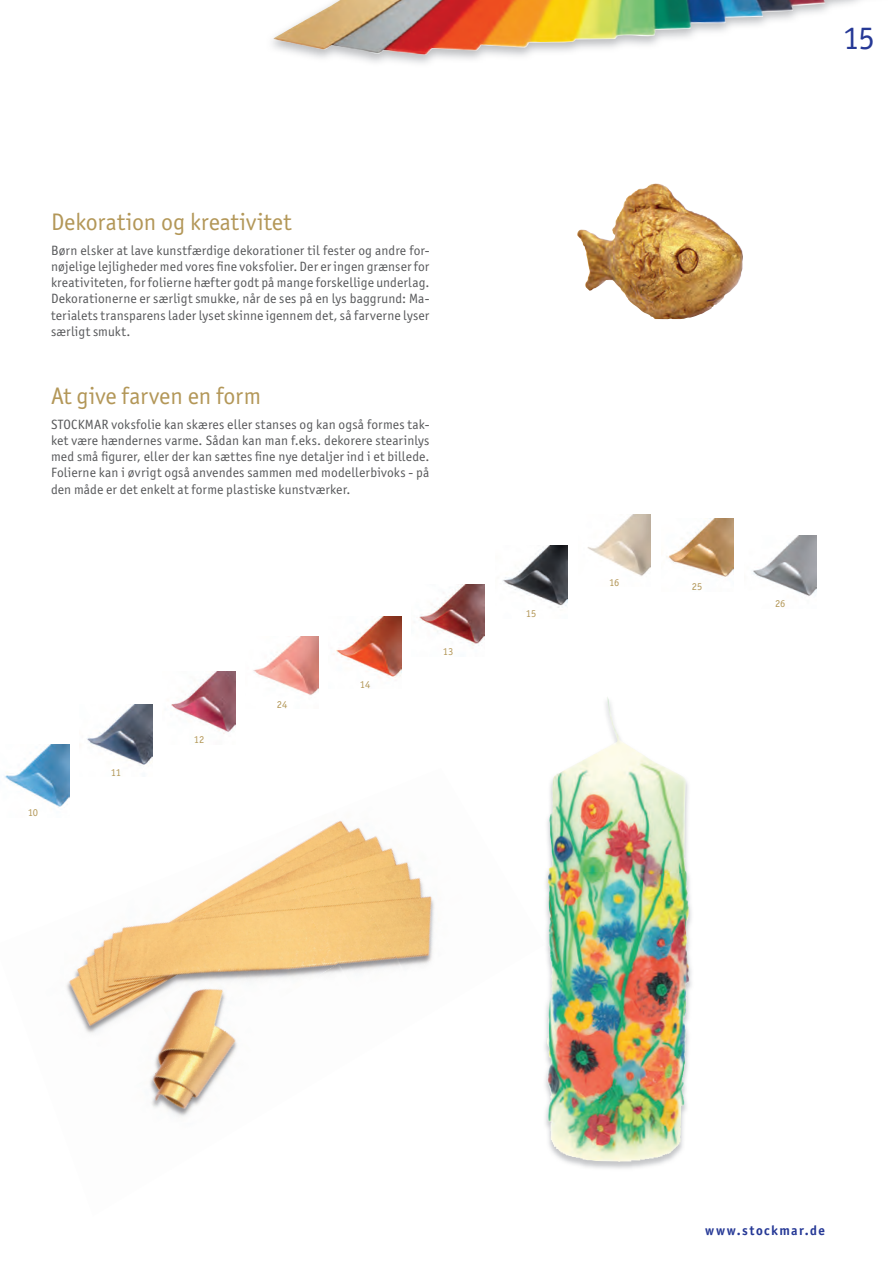
<style>
.page{position:relative;width:893px;height:1263px;background:#fff}
.page>*{position:absolute;margin:0;border:0;box-sizing:border-box;transform-origin:0 0}
.t1{font:33px "Officina Sans ITC Pro";color:#263996}
.t2{font:24px "Officina Sans ITC Pro";color:#b39758}
.t3{font:13.5px/16.2px "Officina Sans ITC Pro";letter-spacing:.01em;color:#57585a;text-align:justify}
.t4{font:700 13.5px "Officina Sans ITC Pro";letter-spacing:.11em;color:#263996}
.t5{font:10.5px "Officina Sans ITC Pro";color:#b39758}
</style>
<div class="page">
<img style="left:4px;top:745px;width:65px;height:63px">
<img style="left:87px;top:704px;width:65px;height:62px">
<img style="left:171px;top:672px;width:64px;height:62px">
<img style="left:253px;top:636px;width:65px;height:59px">
<img style="left:333px;top:617px;width:68px;height:61px">
<img style="left:419px;top:584px;width:65px;height:62px">
<img style="left:502px;top:546px;width:65px;height:62px">
<img style="left:587px;top:514px;width:63px;height:62px">
<img style="left:666px;top:519px;width:67px;height:58px">
<img style="left:753px;top:536px;width:63px;height:60px">
<img style="left:545px;top:734px;width:147px;height:435px">
<img style="left:548px;top:697px;width:70px;height:265px">
<img style="left:577px;top:185px;width:166px;height:134px">
<img style="left:274px;top:0;width:551px;height:55px">
<img style="left:66px;top:866px;width:197px;height:154px">
<img style="left:263px;top:835px;width:51px;height:128px">
<img style="left:81px;top:1020px;width:31px;height:13px">
<img style="left:314px;top:820px;width:121px;height:148px">
<img style="left:112px;top:963px;width:273px;height:154px">
<img style="left:407px;top:957px;width:28px;height:11px">
<h2 class="t2" style="left:51px;top:208px;width:242px">Dekoration og kreativitet</h2>
<p class="t3" style="left:51px;top:242px;width:380px">Børn elsker at lave kunstfærdige dekorationer til fester og andre for&shy;nøjelige lejligheder med vores fine voksfolier. Der er ingen grænser for kreativiteten, for folierne hæfter godt på mange forskellige underlag.<br>Dekorationerne er særligt smukke, når de ses på en lys baggrund: Ma&shy;terialets transparens lader lyset skinne igennem det, så farverne lyser særligt smukt.</p>
<h2 class="t2" style="left:51px;top:382px;width:211px">At give farven en form</h2>
<p class="t3" style="left:51px;top:416px;width:380px">STOCKMAR voksfolie kan skæres eller stanses og kan også formes tak&shy;ket være hændernes varme. Sådan kan man f.eks. dekorere stearinlys med små figurer, eller der kan sættes fine nye detaljer ind i et billede.<br>Folierne kan i øvrigt også anvendes sammen med modellerbivoks - på den måde er det enkelt at forme plastiske kunstværker.</p>
<p class="t5" style="left:28px;top:806px;width:12px">10</p>
<p class="t5" style="left:111px;top:766px;width:12px">11</p>
<p class="t5" style="left:194px;top:733px;width:12px">12</p>
<p class="t5" style="left:277px;top:698px;width:12px">24</p>
<p class="t5" style="left:360px;top:678px;width:12px">14</p>
<p class="t5" style="left:443px;top:646px;width:12px">13</p>
<p class="t5" style="left:526px;top:607px;width:12px">15</p>
<h1 class="t1" style="left:843px;top:19px;width:34px">15</h1>
<p class="t5" style="left:609px;top:576px;width:12px">16</p>
<p class="t5" style="left:692px;top:580px;width:12px">25</p>
<p class="t5" style="left:775px;top:597px;width:12px">26</p>
<p class="t4" style="left:705px;top:1221px;width:121px">www.stockmar.de</p>
</div>
